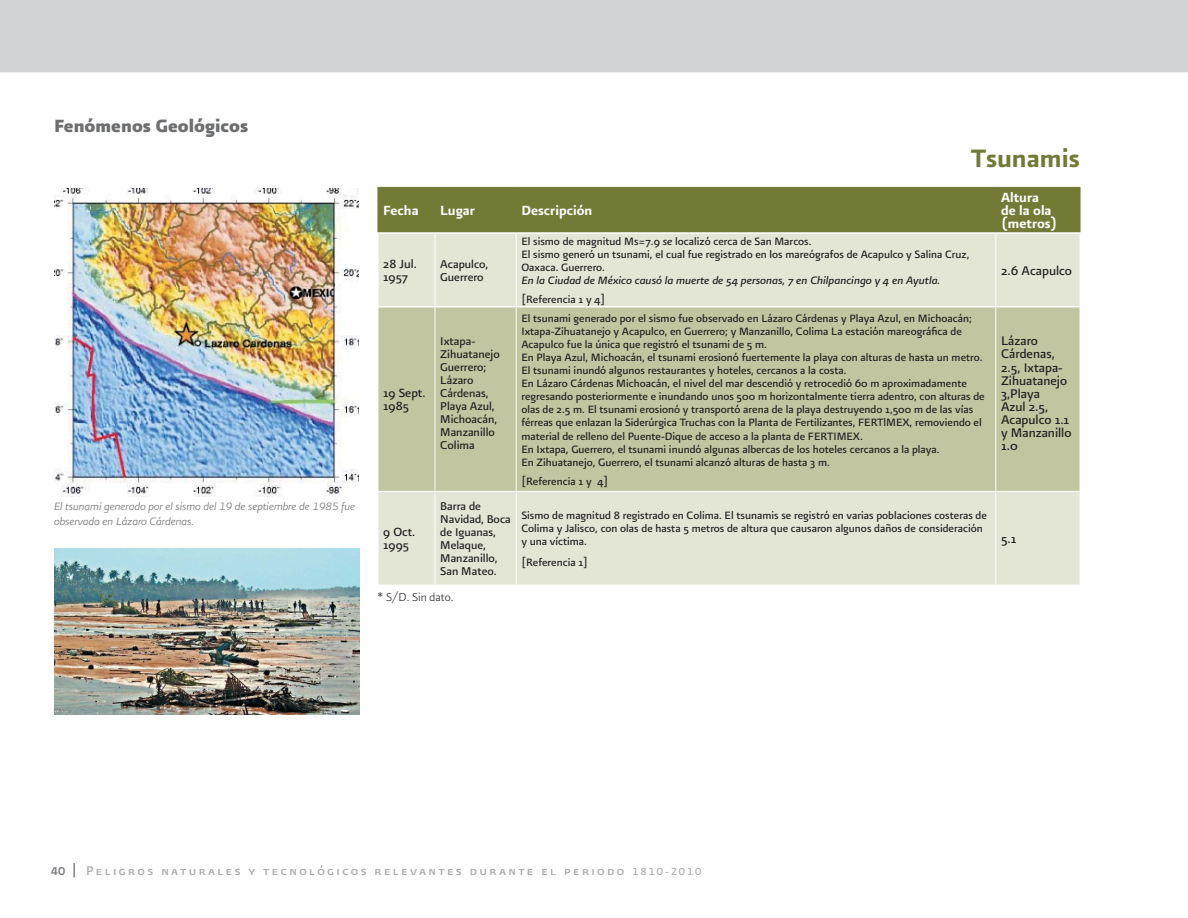
<style>
.page{position:relative;width:1188px;height:918px;background:#fff}
.page>*{position:absolute;margin:0;border:0;box-sizing:border-box;transform-origin:0 0}
.t1{font:30px "Presidencia Firme";color:#727a35}
.t2{font:21px "Presidencia Fuerte";color:#6d6e70}
.t3{font:15.75px/13px "Presidencia Firme";color:#fff}
.t4{font:15px/13px "Presidencia Base CC";color:#231f20}
.t5{font:15px "Presidencia Base Versalitas";letter-spacing:.16em;color:#a7a9ac}
.t6{font:14.25px/13px "Presidencia Base CC";color:#231f20}
.t7{font:13.5px/13px "Presidencia Base CC";color:#231f20}
.t8{font:13.5px "Presidencia Fina CC";color:#231f20}
.t9{font:13.5px "Presidencia Firme";color:#808285}
.t10{font:12.75px/13px "Presidencia Base CC";color:#231f20}
.t11{font:italic 12.75px/15.3px "Presidencia Fina";color:#6d6e70}
.t12{font:italic 12.75px "Presidencia Base CC";color:#231f20}
.s1{font-style:italic}
.s2{font-size:12px}
</style>
<div class="page">
<div style="left:0;top:0;width:1188px;height:72px;background:#d1d3d4"></div>
<svg style="left:73px;top:863px;width:2px;height:14px"></svg>
<div style="left:379px;top:188px;width:701px;height:44px;background:#727a35"></div>
<div style="left:379px;top:234px;width:701px;height:351px;background:#e3e6d5"></div>
<div style="left:379px;top:307px;width:701px;height:184px;background:#c1c5a0"></div>
<hr style="left:435px;top:307px;width:1px;height:184px;background:#fff">
<hr style="left:516px;top:307px;width:1px;height:184px;background:#fff">
<hr style="left:995px;top:307px;width:1px;height:184px;background:#fff">
<hr style="left:378px;top:491px;width:57px;height:1px;background:#fff">
<hr style="left:435px;top:491px;width:81px;height:1px;background:#fff">
<hr style="left:435px;top:492px;width:1px;height:93px;background:#fff">
<hr style="left:516px;top:491px;width:480px;height:1px;background:#fff">
<hr style="left:516px;top:492px;width:1px;height:93px;background:#fff">
<hr style="left:996px;top:491px;width:84px;height:1px;background:#fff">
<hr style="left:995px;top:492px;width:1px;height:93px;background:#fff">
<hr style="left:378px;top:187px;width:57px;height:1px;background:#727a35">
<hr style="left:378px;top:188px;width:1px;height:44px;background:#727a35">
<hr style="left:435px;top:187px;width:81px;height:1px;background:#727a35">
<hr style="left:435px;top:188px;width:1px;height:44px;background:#727a35">
<hr style="left:516px;top:187px;width:480px;height:1px;background:#727a35">
<hr style="left:516px;top:188px;width:1px;height:44px;background:#727a35">
<hr style="left:996px;top:187px;width:84px;height:1px;background:#727a35">
<hr style="left:995px;top:188px;width:1px;height:44px;background:#727a35">
<hr style="left:1080px;top:188px;width:1px;height:44px;background:#727a35">
<hr style="left:435px;top:234px;width:1px;height:72px;background:#fff">
<hr style="left:516px;top:234px;width:1px;height:72px;background:#fff">
<hr style="left:995px;top:234px;width:1px;height:72px;background:#fff">
<hr style="left:378px;top:306px;width:57px;height:1px;background:#fff">
<hr style="left:435px;top:306px;width:81px;height:1px;background:#fff">
<hr style="left:516px;top:306px;width:480px;height:1px;background:#fff">
<hr style="left:996px;top:306px;width:84px;height:1px;background:#fff">
<img style="left:54px;top:188px;width:304px;height:309px">
<img style="left:54px;top:548px;width:306px;height:166px">
<h2 class="t2" style="left:54px;top:117px;width:196px">Fenómenos Geológicos</h2>
<p class="t11" style="left:54px;top:499px;width:303px">El tsunami generado por el sismo del 19 de septiembre de 1985 fue observado en Lázaro Cárdenas.</p>
<p class="t3" style="left:383px;top:205px;width:37px">Fecha</p>
<p class="t3" style="left:440px;top:205px;width:36px">Lugar</p>
<p class="t3" style="left:521px;top:205px;width:72px">Descripción</p>
<h1 class="t1" style="left:971px;top:145px;width:110px">Tsunamis</h1>
<p class="t3" style="left:1001px;top:192px;width:58px">Altura de la ola (metros)</p>
<p class="t6" style="left:383px;top:258px;width:35px">28 Jul.<br>1957</p>
<p class="t7" style="left:440px;top:258px;width:50px">Acapulco,<br>Guerrero</p>
<p class="t6" style="left:383px;top:388px;width:44px">19 Sept.<br>1985</p>
<p class="t7" style="left:440px;top:335px;width:61px">Ixtapa-<br>Zihuatanejo<br>Guerrero;<br>Lázaro<br>Cárdenas,<br>Playa Azul,<br>Michoacán,<br>Manzanillo<br>Colima</p>
<p class="t10" style="left:521px;top:235px;width:449px">El sismo de magnitud Ms=7.9 <span class="s1">se</span> localizó cerca de San Marcos.<br>El sismo generó un tsunami, el cual fue registrado en los mareógrafos de Acapulco y Salina Cruz,<br>Oaxaca. Guerrero.</p>
<p class="t12" style="left:521px;top:275px;width:420px">En la Ciudad de México causó la muerte de 54 personas, 7 en Chilpancingo y 4 en Ayutla.</p>
<p class="t10" style="left:521px;top:294px;width:85px">[Referencia 1 y 4]</p>
<p class="t10" style="left:521px;top:313px;width:465px">El tsunami generado por el sismo fue observado en Lázaro Cárdenas y Playa Azul, en Michoacán; Ixtapa-Zihuatanejo y Acapulco, en Guerrero; y Manzanillo, Colima La estación mareográfica de Acapulco fue la única que registró el tsunami de 5 m.<br>En Playa Azul, Michoacán, el tsunami erosionó fuertemente la playa con alturas de hasta un metro.<br>El tsunami inundó algunos restaurantes y hoteles, cercanos a la costa.<br>En Lázaro Cárdenas Michoacán, el nivel del mar descendió y retrocedió 60 m aproximadamente regresando posteriormente e inundando unos 500 m horizontalmente tierra adentro, con alturas de olas de 2.5 m. El tsunami erosionó y transportó arena de la playa destruyendo 1,500 m de las vías férreas que enlazan la Siderúrgica Truchas con la Planta de Fertilizantes, FERTlMEX, removiendo el material de relleno del Puente-Dique de acceso a la planta de FERTIMEX.<br>En Ixtapa, Guerrero, el tsunami inundó algunas albercas de los hoteles cercanos a la playa.<br>En Zihuatanejo, Guerrero, el tsunami alcanzó alturas de hasta 3 m.</p>
<p class="t10" style="left:521px;top:475px;width:88px">[Referencia 1 y 4]</p>
<p class="t6" style="left:383px;top:526px;width:34px">9 Oct.<br>1995</p>
<p class="t7" style="left:440px;top:500px;width:72px">Barra de<br>Navidad, Boca de Iguanas,<br>Melaque,<br>Manzanillo,<br>San Mateo.</p>
<p class="t10" style="left:521px;top:510px;width:467px">Sismo de magnitud 8 registrado en Colima. El tsunamis se registró en varias poblaciones costeras de<br>Colima y Jalisco, con olas de hasta 5 metros de altura que causaron algunos daños de consideración y una víctima.</p>
<p class="t10" style="left:521px;top:556px;width:68px">[Referencia 1]</p>
<p class="t8" style="left:378px;top:591px;width:77px">* S/D. Sin dato.</p>
<p class="t4" style="left:1001px;top:265px;width:72px">2.6 Acapulco</p>
<p class="t4" style="left:1001px;top:335px;width:72px">Lázaro<br>Cárdenas,<br>2.5, Ixtapa-<br>Zihuatanejo<br>3,Playa<br>Azul 2.5,<br>Acapulco 1.1 y Manzanillo<br>1.0</p>
<p class="t4" style="left:1001px;top:533px;width:17px">5.1</p>
<p class="t9" style="left:51px;top:865px;width:16px">40</p>
<p class="t5" style="left:86px;top:861px;width:617px">Peligros naturales y tecnológicos relevantes durante el periodo <span class="s2">1810-2010</span></p>
</div>
